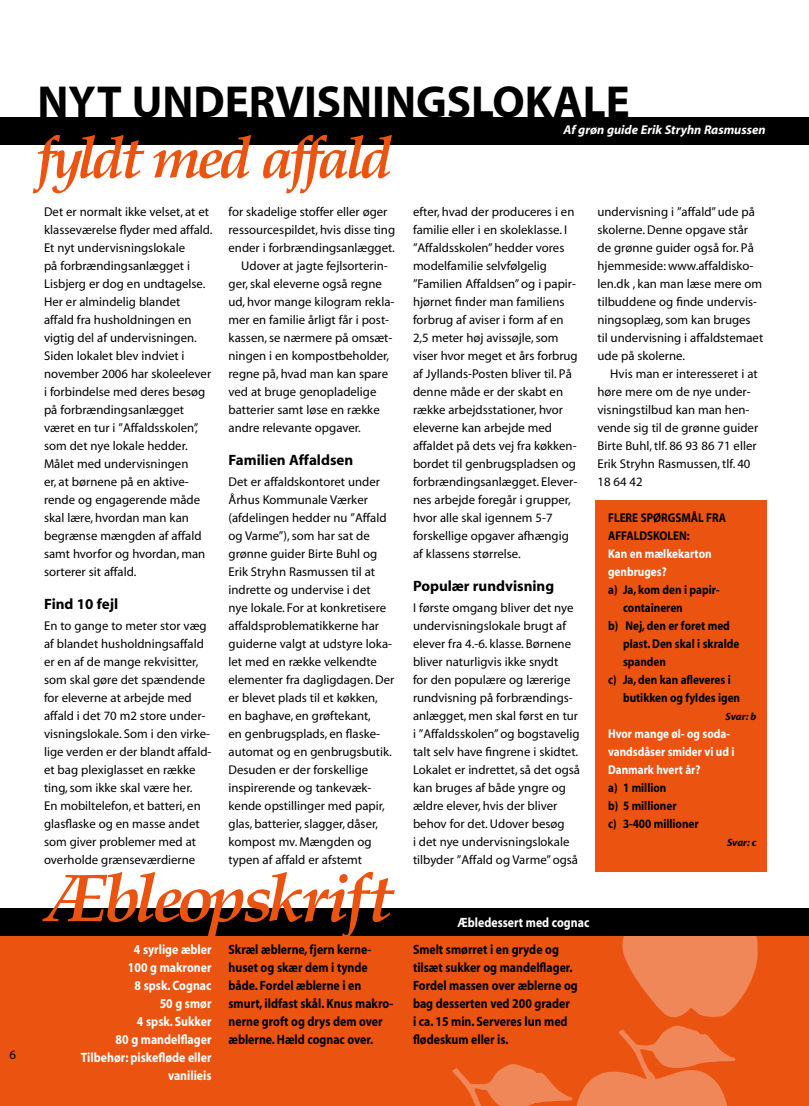
<style>
.page{position:relative;width:809px;height:1106px;background:#fff}
.page>*{position:absolute;margin:0;border:0;box-sizing:border-box;transform-origin:0 0}
.t1{font:italic 700 67.5px "Palatino";letter-spacing:-.05em;color:#ea5310}
.t2{font:italic 700 58.5px "Palatino";letter-spacing:-.08em;color:#ea5310}
.t3{font:700 45px "Myriad";color:#000}
.t4{font:700 15px "Myriad";color:#000}
.t5{font:700 13.5px/18px "Myriad";color:#000;scale:.87 1}
.t6{font:700 13.5px/18px "Myriad";color:#fff;text-align:right;scale:.87 1}
.t7{font:12.75px/18px "Myriad";color:#000}
.t8{font:700 12.75px/18px "Myriad";color:#000;scale:.87 1}
.t9{font:700 12.75px/18px "Myriad";color:#fff;scale:.87 1}
.t10{font:italic 700 12.75px "Myriad";color:#fff}
.t11{font:italic 700 10.5px "Myriad";letter-spacing:-.015em;color:#000}
</style>
<div class="page">
<div style="left:594px;top:500px;width:172px;height:372px;background:#ea5310"></div>
<div style="left:0;top:916px;width:808px;height:190px;background:#ea5310"></div>
<img style="left:452px;top:936px;width:306px;height:170px">
<div style="left:0;top:908px;width:808px;height:28px;background:#000"></div>
<div style="left:0;top:117px;width:808px;height:28px;background:#000"></div>
<h3 class="t3" style="left:38px;top:79px;width:485px">Nyt undervisn ingsloka</h3>
<h3 class="t3" style="left:582px;top:79px;width:49px">le</h3>
<h2 class="t2" style="left:36px;top:122px;width:357px">fyldt med affald</h2>
<p class="t10" style="left:563px;top:123px;width:203px">Af grøn guide Erik Stryhn Rasmussen</p>
<p class="t7" style="left:44px;top:203px;width:170px">Det er normalt ikke velset, at et klasseværelse flyder med affald.<br>Et nyt undervisnings-lokale<br>på forbrændingsanlægget i<br>Lisbjerg er dog en undtagelse.<br>Her er almindelig blandet affald fra husholdningen en vigtig del af undervisningen.<br>Siden lokalet blev indviet i november 2006 har skoleelever i forbindelse med deres besøg på forbrændingsanlægget været en tur i ”Affaldsskolen”, som det nye lokale hedder.<br>Målet med undervisningen<br>er, at børnene på en aktive&shy;rende og engagerende måde skal lære, hvordan man kan begrænse mængden af affald samt hvorfor og hvordan, man sorterer sit affald.</p>
<p class="t4" style="left:44px;top:596px;width:76px">Find 10 fejl</p>
<p class="t7" style="left:44px;top:617px;width:168px">En to gange to meter stor væg af blandet husholdningsaffald er en af de mange rekvisitter, som skal gøre det spændende for eleverne at arbejde med affald i det 70 m2 store under&shy;visningslokale. Som i den virke&shy;lige verden er der blandt affald&shy;et bag plexiglasset en række ting, som ikke skal være her.<br>En mobiltelefon, et batteri, en glasflaske og en masse andet som giver problemer med at overholde grænseværdierne</p>
<p class="t7" style="left:228px;top:203px;width:160px">for skadelige stoffer eller øger</p>
<p class="t7" style="left:228px;top:221px;width:168px">ressourcespildet, hvis disse ting</p>
<p class="t7" style="left:228px;top:239px;width:168px">ender i forbrændingsanlægget.</p>
<p class="t7" style="left:241px;top:257px;width:148px">Udover at jagte fejlsorterin-</p>
<p class="t7" style="left:228px;top:275px;width:155px">ger, skal eleverne også regne</p>
<p class="t7" style="left:228px;top:293px;width:167px">ud, hvor mange kilogram rekla-</p>
<p class="t7" style="left:228px;top:311px;width:162px">mer en familie årligt får i post-</p>
<p class="t7" style="left:228px;top:329px;width:165px">kassen, se nærmere på omsæt-</p>
<p class="t7" style="left:228px;top:347px;width:162px">ningen i en kompostbeholder,</p>
<p class="t7" style="left:228px;top:365px;width:161px">regne på, hvad man kan spare</p>
<p class="t7" style="left:228px;top:383px;width:149px">ved at bruge genopladelige</p>
<p class="t7" style="left:228px;top:401px;width:153px">batterier samt løse en række</p>
<p class="t7" style="left:228px;top:419px;width:134px">andre relevante opgaver.</p>
<p class="t4" style="left:228px;top:452px;width:126px">Familien Affaldsen</p>
<p class="t7" style="left:228px;top:473px;width:167px">Det er affaldskontoret under<br>Århus Kommunale Værker (afdelingen hedder nu ”Affald og Varme”), som har sat de grønne guider Birte Buhl og<br>Erik Stryhn Rasmussen til at indrette og undervise i det<br>nye lokale. For at konkretisere affaldsproblematikkerne har guiderne valgt at udstyre loka&shy;let med en række velkendte elementer fra dagligdagen. Der er blevet plads til et køkken, en baghave, en grøftekant,<br>en genbrugsplads, en flaske&shy;automat og en genbrugsbutik.<br>Desuden er der forskellige inspirerende og tankevæk&shy;kende opstillinger med papir, glas, batterier, slagger, dåser, kompost mv. Mængden og typen af affald er afstemt</p>
<h1 class="t1" style="left:44px;top:856px;width:350px">Æbleopskrift</h1>
<p class="t7" style="left:413px;top:203px;width:166px">efter, hvad der produceres i en familie eller i en skoleklasse. I ”Affaldsskolen” hedder vores modelfamilie selvfølgelig ”Familien Affaldsen” og i papir&shy;hjørnet finder man familiens forbrug af aviser i form af en<br>2,5 meter høj avissøjle, som viser hvor meget et års forbrug af Jyllands-Posten bliver til. På denne måde er der skabt en række arbejdsstationer, hvor eleverne kan arbejde med affaldet på dets vej fra køkken&shy;bordet til genbrugspladsen og forbrændingsanlægget. Elever&shy;nes arbejde foregår i grupper, hvor alle skal igennem 5-7 forskellige opgaver afhængig af klassens størrelse.</p>
<p class="t4" style="left:413px;top:578px;width:143px">Populær rundvisning</p>
<p class="t7" style="left:413px;top:599px;width:168px">I første omgang bliver det nye undervisningslokale brugt af elever fra 4.-6. klasse. Børnene bliver naturligvis ikke snydt<br>for den populære og lærerige rundvisning på forbrændings&shy;anlægget, men skal først en tur i ”Affaldsskolen” og bogstavelig talt selv have fingrene i skidtet.<br>Lokalet er indrettet, så det også kan bruges af både yngre og ældre elever, hvis der bliver behov for det. Udover besøg<br>i det nye undervisningslokale tilbyder ”Affald og Varme” også</p>
<p class="t6" style="left:457px;top:913px;width:153px">Æbledessert med cognac</p>
<p class="t6" style="left:81px;top:941px;width:151px">4 syrlige æbler<br>100 g makroner<br>8 spsk. Cognac<br>50 g smør<br>4 spsk. Sukker<br>80 g mandelflager<br>Tilbehør: piskefløde eller vanilieis</p>
<p class="t5" style="left:228px;top:941px;width:191px">Skræl æblerne, fjern kerne&shy;huset og skær dem i tynde både. Fordel æblerne i en smurt, ildfast skål. Knus makro&shy;nerne groft og drys dem over æblerne. Hæld cognac over.</p>
<p class="t5" style="left:413px;top:941px;width:191px">Smelt smørret i en gryde og tilsæt sukker og mandelflager.<br>Fordel massen over æblerne og bag desserten ved 200 grader<br>i ca. 15 min. Serveres lun med flødeskum eller is.</p>
<p class="t7" style="left:597px;top:203px;width:167px">undervisning i ”affald” ude på skolerne. Denne opgave står de grønne guider også for. På hjemmeside: www.affaldisko&shy;len.dk , kan man læse mere om tilbuddene og finde undervis&shy;ningsoplæg, som kan bruges til undervisning i affaldstemaet ude på skolerne.</p>
<p class="t7" style="left:597px;top:365px;width:162px;text-indent:13px">Hvis man er interesseret i at høre mere om de nye under&shy;visningstilbud kan man hen&shy;vende sig til de grønne guider<br>Birte Buhl, tlf. 86 93 86 71 eller<br>Erik Stryhn Rasmussen, tlf. 40<br>18 64 42</p>
<p class="t8" style="left:607px;top:509px;width:135px">Flere spørgsmål fra<br>Affaldskolen:</p>
<p class="t9" style="left:607px;top:545px;width:120px">Kan en mælkekarton genbruges?</p>
<p class="t8" style="left:607px;top:581px;width:130px">a) Ja, kom den i papir-</p>
<p class="t8" style="left:622px;top:599px;width:70px">containeren</p>
<p class="t8" style="left:607px;top:617px;width:141px">b) Nej, den er foret med</p>
<p class="t8" style="left:622px;top:635px;width:135px">plast. Den skal i skralde</p>
<p class="t8" style="left:622px;top:653px;width:51px">spanden</p>
<p class="t8" style="left:607px;top:671px;width:142px">c) Ja, den kan afleveres i</p>
<p class="t8" style="left:622px;top:689px;width:136px">butikken og fyldes igen</p>
<p class="t11" style="left:725px;top:711px;width:32px">Svar: b</p>
<p class="t9" style="left:607px;top:725px;width:147px;text-indent:-11px">Hvor mange øl- og soda&shy;vandsdåser smider vi ud i<br>Danmark hvert år?</p>
<p class="t8" style="left:607px;top:779px;width:106px">a) 1 million<br>b) 5 millioner<br>c) 3-400 millioner</p>
<p class="t11" style="left:726px;top:837px;width:31px">Svar: c</p>
</div>
